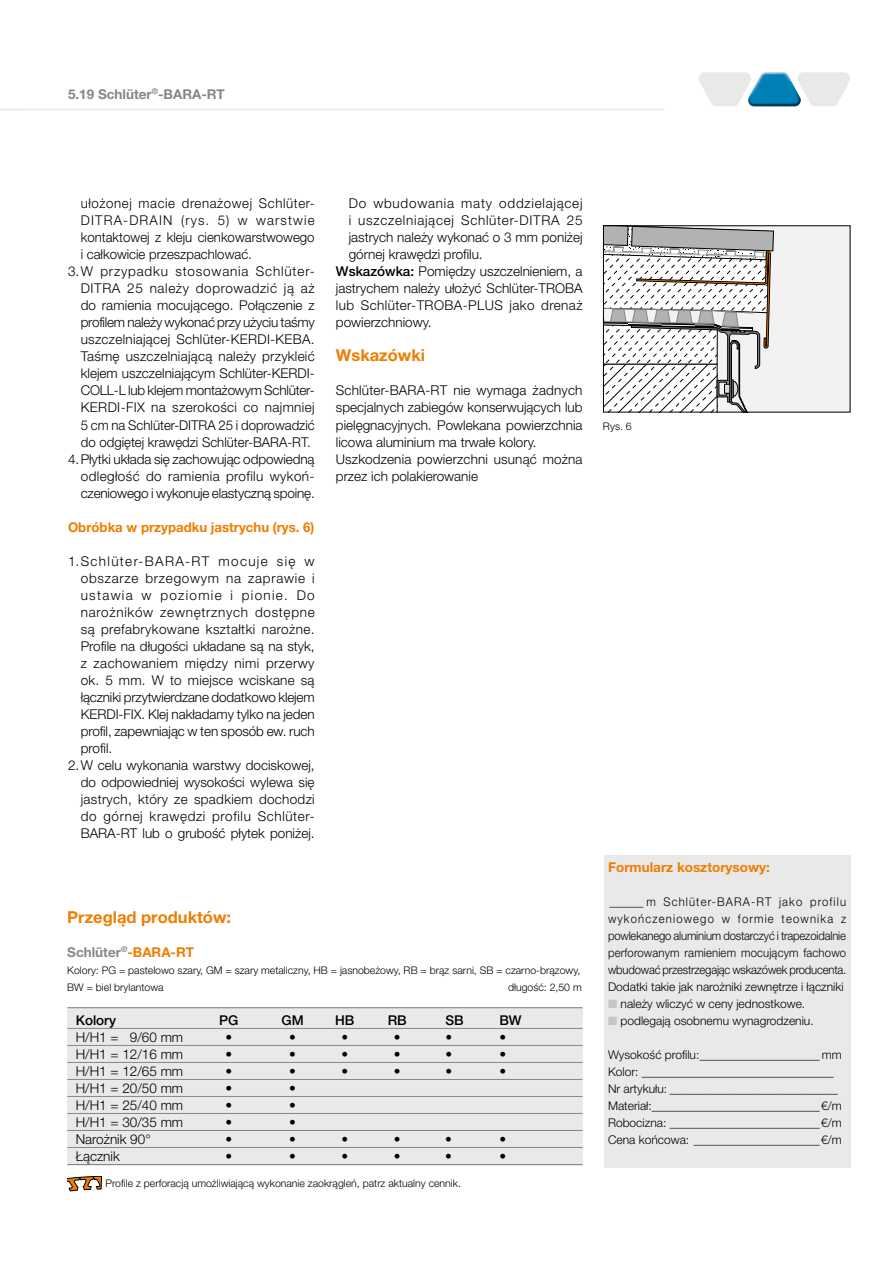
<style>
.page{position:relative;width:893px;height:1263px;background:#fff}
.page>*{position:absolute;margin:0;border:0;box-sizing:border-box;transform-origin:0 0}
.Überschrift{font:700 16.5px "Helvetica Neue LT Pro";color:#ef7d00}
.Einzug{font:300 13.5px/17px "Helvetica Neue LT Pro";color:#000}
.Fließtext{font:300 13.5px/17px "Helvetica Neue LT Pro";color:#000;text-align:justify}
.Tabelle_Fuß{font:300 13.5px "Helvetica Neue LT Pro";color:#000}
.Unter-Überschrift{font:700 13.5px "Helvetica Neue LT Pro";color:#ef7d00}
.Unter-Überschrift-2{font:700 13.5px "Helvetica Neue LT Pro";color:#878787}
.Tabelle_Kopf{font:500 13.5px "Helvetica Neue LT Pro";color:#000}
.Textbaustein{font:300 12px "Helvetica Neue LT Pro";color:#000}
.Textbaustein_1__Zeil{font:300 12px/17px "Helvetica Neue LT Pro";color:#000;text-align:justify;scale:.94 1}
.Textbaustein_1__Zeil-2{font:300 12px "Helvetica Neue LT Pro";color:#000}
.Material_und_Länge_7{font:300 10.5px "Helvetica Neue LT Pro";color:#000}
.s1{font-weight:500}
.s2{color:#ef7d00}
.s3{color:#c6c6c6}
</style>
<div class="page">
<hr style="left:0;top:109px;width:665px;height:1px;background:#e9e9e9">
<svg style="left:699px;top:72px;width:151px;height:34px"></svg>
<div style="left:604px;top:855px;width:246px;height:313px;background:#e9e9e9"></div>
<div style="left:67px;top:1008px;width:516px;height:157px;background:#e9e9e9"></div>
<hr style="left:67px;top:1007px;width:516px;height:1px;background:#878787">
<hr style="left:67px;top:1028px;width:516px;height:1px;background:#878787">
<hr style="left:67px;top:1045px;width:516px;height:1px;background:#878787">
<hr style="left:67px;top:1062px;width:516px;height:1px;background:#878787">
<hr style="left:67px;top:1079px;width:516px;height:1px;background:#878787">
<hr style="left:67px;top:1096px;width:516px;height:1px;background:#878787">
<hr style="left:67px;top:1113px;width:516px;height:1px;background:#878787">
<hr style="left:67px;top:1130px;width:516px;height:1px;background:#878787">
<hr style="left:67px;top:1147px;width:516px;height:1px;background:#878787">
<hr style="left:67px;top:1164px;width:516px;height:1px;background:#878787">
<svg style="left:67px;top:1176px;width:35px;height:16px"></svg>
<svg style="left:605px;top:227px;width:243px;height:183px"></svg>
<div style="left:603px;top:225px;width:247px;height:187px;border:1px solid #000"></div>
<p class="Unter-Überschrift-2" style="left:68px;top:86px;width:158px">5.19 Schlüter<sup>®</sup>-BARA-RT</p>
<p class="Einzug" style="left:81px;top:195px;width:235px">ułożonej macie drenażowej Schlüter-DITRA-DRAIN (rys. 5) w warstwie kontaktowej z kleju cienkowarstwowego i całkowicie przeszpachlować.</p>
<p class="Einzug" style="left:81px;top:263px;width:235px;text-indent:-13px">3.W przypadku stosowania Schlüter-DITRA 25 należy doprowadzić ją aż do ramienia mocującego. Połączenie z profilem należy wykonać przy użyciu taśmy uszczelniającej Schlüter-KERDI-KEBA.<br>Taśmę uszczelniającą należy przykleić klejem uszczelniającym Schlüter-KERDI-COLL-L lub klejem montażowym Schlüter-KERDI-FIX na szerokości co najmniej 5 cm na Schlüter-DITRA 25 i doprowadzić do odgiętej krawędzi Schlüter-BARA-RT.</p>
<p class="Einzug" style="left:81px;top:450px;width:235px;text-align:justify;text-indent:-13px">4.Płytki układa się zachowując odpowiedną odległość do ramienia profilu wykoń&shy;czeniowego i wykonuje elastyczną spoinę.</p>
<p class="Unter-Überschrift" style="left:68px;top:518px;width:248px">Obróbka w przypadku jastrychu (rys. 6)</p>
<p class="Einzug" style="left:81px;top:552px;width:236px;text-align:justify;text-indent:-13px">1.Schlüter-BARA-RT mocuje się w obszarze brzegowym na zaprawie i ustawia w poziomie i pionie. Do narożników zewnętrznych dostępne są prefabrykowane kształtki narożne.<br>Profile na długości układane są na styk, z zachowaniem między nimi przerwy ok. 5 mm. W to miejsce wciskane są łączniki przytwierdzane dodatkowo klejem KERDI-FIX. Klej nakładamy tylko na jeden profil, zapewniając w ten sposób ew. ruch profil.</p>
<p class="Einzug" style="left:81px;top:756px;width:235px;text-indent:-13px">2.W celu wykonania warstwy dociskowej, do odpowiedniej wysokości wylewa się jastrych, który ze spadkiem dochodzi do górnej krawędzi profilu Schlüter-BARA-RT lub o grubość płytek poniżej.</p>
<p class="Einzug" style="left:349px;top:195px;width:235px;text-align:justify">Do wbudowania maty oddzielającej i uszczelniającej Schlüter-DITRA 25 jastrych należy wykonać o 3 mm poniżej górnej krawędzi profilu.</p>
<p class="Fließtext" style="left:336px;top:263px;width:248px"><span class="s1">Wskazówka:</span> Pomiędzy uszczelnieniem, a jastrychem należy ułożyć Schlüter-TROBA lub Schlüter-TROBA-PLUS jako drenaż powierzchniowy.</p>
<p class="Überschrift" style="left:336px;top:345px;width:91px">Wskazówki</p>
<p class="Fließtext" style="left:336px;top:382px;width:248px">Schlüter-BARA-RT nie wymaga żadnych specjalnych zabiegów konserwujących lub pielęgnacyjnych. Powlekana powierzchnia licowa aluminium ma trwałe kolory.</p>
<p class="Fließtext" style="left:336px;top:450px;width:248px">Uszkodzenia powierzchni usunąć można przez ich polakierowanie</p>
<p class="Überschrift" style="left:67px;top:907px;width:165px">Przegląd produktów:</p>
<p class="Unter-Überschrift-2" style="left:67px;top:944px;width:128px">Schlüter<sup>®</sup><span class="s2">-BARA-RT</span></p>
<p class="Material_und_Länge_7" style="left:67px;top:964px;width:514px">Kolory: PG = pastelowo szary, GM = szary metaliczny, HB = jasnobeżowy, RB = brąz sarni, SB = czarno-brązowy,</p>
<p class="Material_und_Länge_7" style="left:67px;top:981px;width:98px">BW = biel brylantowa</p>
<p class="Material_und_Länge_7" style="left:508px;top:981px;width:75px">długość: 2,50 m</p>
<p class="Tabelle_Kopf" style="left:76px;top:1012px;width:42px">Kolory</p>
<p class="Tabelle_Kopf" style="left:219px;top:1012px;width:21px">PG</p>
<p class="Tabelle_Kopf" style="left:282px;top:1012px;width:24px">GM</p>
<p class="Tabelle_Kopf" style="left:335px;top:1012px;width:21px">HB</p>
<p class="Tabelle_Kopf" style="left:388px;top:1012px;width:21px">RB</p>
<p class="Tabelle_Kopf" style="left:445px;top:1012px;width:20px">SB</p>
<p class="Tabelle_Kopf" style="left:499px;top:1012px;width:24px">BW</p>
<p class="Tabelle_Fuß" style="left:76px;top:1029px;width:109px">H/H1 = 9/60 mm</p>
<p class="Tabelle_Fuß" style="left:225px;top:1029px;width:8px">•</p>
<p class="Tabelle_Fuß" style="left:289px;top:1029px;width:8px">•</p>
<p class="Tabelle_Fuß" style="left:341px;top:1029px;width:8px">•</p>
<p class="Tabelle_Fuß" style="left:394px;top:1029px;width:8px">•</p>
<p class="Tabelle_Fuß" style="left:445px;top:1029px;width:8px">•</p>
<p class="Tabelle_Fuß" style="left:499px;top:1029px;width:8px">•</p>
<p class="Tabelle_Fuß" style="left:76px;top:1046px;width:109px">H/H1 = 12/16 mm</p>
<p class="Tabelle_Fuß" style="left:225px;top:1046px;width:8px">•</p>
<p class="Tabelle_Fuß" style="left:289px;top:1046px;width:8px">•</p>
<p class="Tabelle_Fuß" style="left:341px;top:1046px;width:8px">•</p>
<p class="Tabelle_Fuß" style="left:394px;top:1046px;width:8px">•</p>
<p class="Tabelle_Fuß" style="left:445px;top:1046px;width:8px">•</p>
<p class="Tabelle_Fuß" style="left:499px;top:1046px;width:8px">•</p>
<p class="Tabelle_Fuß" style="left:76px;top:1063px;width:109px">H/H1 = 12/65 mm</p>
<p class="Tabelle_Fuß" style="left:225px;top:1063px;width:8px">•</p>
<p class="Tabelle_Fuß" style="left:289px;top:1063px;width:8px">•</p>
<p class="Tabelle_Fuß" style="left:341px;top:1063px;width:8px">•</p>
<p class="Tabelle_Fuß" style="left:394px;top:1063px;width:8px">•</p>
<p class="Tabelle_Fuß" style="left:445px;top:1063px;width:8px">•</p>
<p class="Tabelle_Fuß" style="left:499px;top:1063px;width:8px">•</p>
<p class="Tabelle_Fuß" style="left:76px;top:1080px;width:109px">H/H1 = 20/50 mm</p>
<p class="Tabelle_Fuß" style="left:225px;top:1080px;width:8px">•</p>
<p class="Tabelle_Fuß" style="left:289px;top:1080px;width:8px">•</p>
<p class="Tabelle_Fuß" style="left:76px;top:1097px;width:109px">H/H1 = 25/40 mm</p>
<p class="Tabelle_Fuß" style="left:225px;top:1097px;width:8px">•</p>
<p class="Tabelle_Fuß" style="left:289px;top:1097px;width:8px">•</p>
<p class="Tabelle_Fuß" style="left:76px;top:1114px;width:109px">H/H1 = 30/35 mm</p>
<p class="Tabelle_Fuß" style="left:225px;top:1114px;width:8px">•</p>
<p class="Tabelle_Fuß" style="left:289px;top:1114px;width:8px">•</p>
<p class="Tabelle_Fuß" style="left:76px;top:1131px;width:76px">Narożnik 90°</p>
<p class="Tabelle_Fuß" style="left:225px;top:1131px;width:8px">•</p>
<p class="Tabelle_Fuß" style="left:289px;top:1131px;width:8px">•</p>
<p class="Tabelle_Fuß" style="left:341px;top:1131px;width:8px">•</p>
<p class="Tabelle_Fuß" style="left:394px;top:1131px;width:8px">•</p>
<p class="Tabelle_Fuß" style="left:445px;top:1131px;width:8px">•</p>
<p class="Tabelle_Fuß" style="left:499px;top:1131px;width:8px">•</p>
<p class="Tabelle_Fuß" style="left:76px;top:1148px;width:46px">Łącznik</p>
<p class="Tabelle_Fuß" style="left:225px;top:1148px;width:8px">•</p>
<p class="Tabelle_Fuß" style="left:289px;top:1148px;width:8px">•</p>
<p class="Tabelle_Fuß" style="left:341px;top:1148px;width:8px">•</p>
<p class="Tabelle_Fuß" style="left:394px;top:1148px;width:8px">•</p>
<p class="Tabelle_Fuß" style="left:445px;top:1148px;width:8px">•</p>
<p class="Tabelle_Fuß" style="left:499px;top:1148px;width:8px">•</p>
<p class="Material_und_Länge_7" style="left:106px;top:1176px;width:357px">Profile z perforacją umożliwiającą wykonanie zaokrągleń, patrz aktualny cennik.</p>
<p class="Material_und_Länge_7" style="left:603px;top:419px;width:30px">Rys. 6</p>
<p class="Unter-Überschrift" style="left:608px;top:858px;width:163px">Formularz kosztorysowy:</p>
<p class="Textbaustein_1__Zeil" style="left:608px;top:893px;width:255px">______ m Schlüter-BARA-RT jako profilu wykończeniowego w formie teownika z powlekanego aluminium dostarczyć i trapezoidalnie perforowanym ramieniem mocującym fachowo wbudować przestrzegając wskazówek producenta.</p>
<p class="Textbaustein_1__Zeil-2" style="left:608px;top:979px;width:237px">Dodatki takie jak narożniki zewnętrze i łączniki</p>
<p class="Textbaustein_1__Zeil-2" style="left:608px;top:996px;width:199px"><span class="s3">■</span> należy wliczyć w ceny jednostkowe.</p>
<p class="Textbaustein_1__Zeil-2" style="left:608px;top:1013px;width:207px"><span class="s3">■</span> podlegają osobnemu wynagrodzeniu.</p>
<p class="Textbaustein" style="left:608px;top:1047px;width:235px">Wysokość profilu:____________________ mm</p>
<p class="Textbaustein" style="left:608px;top:1064px;width:227px">Kolor: ________________________________</p>
<p class="Textbaustein" style="left:608px;top:1081px;width:231px">Nr artykułu: ____________________________</p>
<p class="Textbaustein" style="left:608px;top:1098px;width:235px">Materiał:____________________________€/m</p>
<p class="Textbaustein" style="left:608px;top:1115px;width:235px">Robocizna: _________________________€/m</p>
<p class="Textbaustein" style="left:608px;top:1132px;width:235px">Cena końcowa: _____________________€/m</p>
</div>
